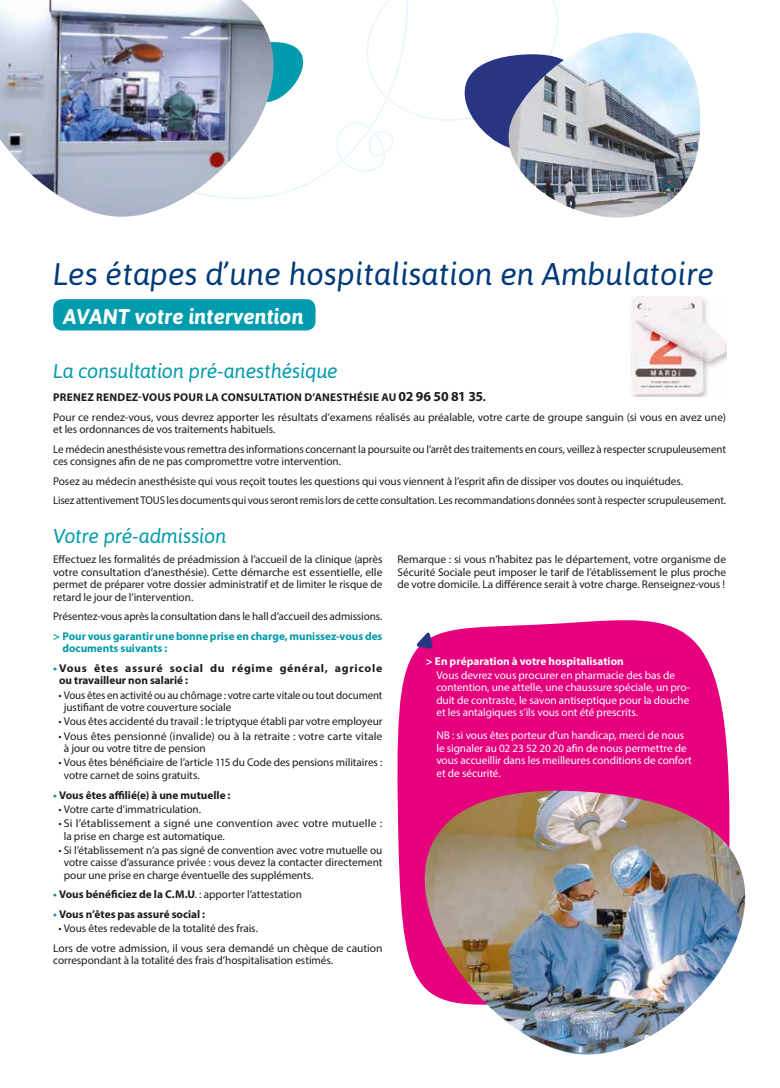
<style>
.page{position:relative;width:780px;height:1088px;background:#fff}
.page>*{position:absolute;margin:0;border:0;box-sizing:border-box;transform-origin:0 0}
.t1{font:italic 31.25px "Asap";color:#003a78}
.t2{font:italic 700 21.25px "Asap";color:#fff}
.t3{font:italic 20px "Asap";letter-spacing:-.015em;color:#009bac}
.t4{font:11.25px/12.5px "Myriad Pro";letter-spacing:-.01em;color:#1d1d1b}
.t5{font:11.25px/12.5px "Myriad Pro";letter-spacing:-.005em;color:#fff}
.t6{font:700 11.25px "Myriad Pro";color:#1d1d1b}
.t7{font:700 11.25px/12.5px "Myriad Pro";color:#009bac}
.t8{font:700 11.25px/12.5px "Myriad Pro";letter-spacing:.06em;color:#1d1d1b;scale:1.05 1}
.t9{font:700 11.25px "Myriad Pro";color:#fff}
.s1{font-weight:700}
.s2{font-weight:700;font-size:13.75px}
.s3{color:#009bac}
.s4{font-weight:400}
</style>
<div class="page">
<svg style="left:291px;top:0;width:126px;height:191px"></svg>
<svg style="left:417px;top:56px;width:90px;height:91px"></svg>
<img style="left:0;top:0;width:291px;height:217px">
<img style="left:507px;top:33px;width:194px;height:185px">
<div style="left:53px;top:299px;width:262px;height:31px;background:#009bac;border-radius:9px"></div>
<svg style="left:397px;top:620px;width:332px;height:355px;background:#e81889"></svg>
<svg style="left:415px;top:631px;width:18px;height:18px"></svg>
<img style="left:416px;top:791px;width:330px;height:264px">
<img style="left:630px;top:297px;width:96px;height:100px">
<h1 class="t1" style="left:53px;top:255px;width:662px">Les étapes d’une hospitalisation en Ambulatoire</h1>
<h2 class="t2" style="left:63px;top:304px;width:242px">AVANT votre intervention</h2>
<h3 class="t3" style="left:53px;top:359px;width:286px">La consultation pré-anesthésique</h3>
<p class="t4" style="left:53px;top:387px;width:674px;line-height:19.6px"><span class="s1">PRENEZ RENDEZ-VOUS POUR LA CONSULTATION D’ANESTHÉSIE AU</span> <span class="s2">02 96 50 81 35</span><span class="s1">.<br></span>Pour ce rendez-vous, vous devrez apporter les résultats d’examens réalisés au préalable, votre carte de groupe sanguin (si vous en avez une)</p>
<p class="t4" style="left:53px;top:419px;width:674px;line-height:19.6px">et les ordonnances de vos traitements habituels.<br>Le médecin anesthésiste vous remettra des informations concernant la poursuite ou l’arrêt des traitements en cours, veillez à respecter scrupuleusement</p>
<p class="t4" style="left:53px;top:451px;width:674px;line-height:19.6px">ces consignes afin de ne pas compromettre votre intervention.<br>Posez au médecin anesthésiste qui vous reçoit toutes les questions qui vous viennent à l’esprit afin de dissiper vos doutes ou inquiétudes.<br>Lisez attentivement TOUS les documents qui vous seront remis lors de cette consultation. Les recommandations données sont à respecter scrupuleusement.</p>
<h3 class="t3" style="left:53px;top:525px;width:175px">Votre pré-admission</h3>
<p class="t4" style="left:53px;top:553px;width:331px;text-align:justify">Effectuez les formalités de préadmission à l’accueil de la clinique (après votre consultation d’anesthésie). Cette démarche est essentielle, elle permet de préparer votre dossier administratif et de limiter le risque de retard le jour de l’intervention.</p>
<p class="t4" style="left:53px;top:610px;width:331px">Présentez-vous après la consultation dans le hall d’accueil des admissions.</p>
<p class="t7" style="left:62px;top:629px;width:321px;text-indent:-9px">&gt; Pour vous garantir une bonne prise en charge, munissez-vous des documents suivants :</p>
<p class="t8" style="left:59px;top:661px;width:309px;text-indent:-6px"><span class="s3">•</span>Vous êtes assuré social du régime général, agricole ou travailleur non salarié :</p>
<p class="t4" style="left:64px;top:688px;width:320px;text-indent:-5px">• Vous êtes en activité ou au chômage : votre carte vitale ou tout document justifiant de votre couverture sociale</p>
<p class="t4" style="left:58px;top:715px;width:325px">• Vous êtes accidenté du travail : le triptyque établi par votre employeur</p>
<p class="t4" style="left:64px;top:729px;width:320px;text-indent:-5px">• Vous êtes pensionné (invalide) ou à la retraite : votre carte vitale à jour ou votre titre de pension</p>
<p class="t4" style="left:64px;top:756px;width:320px;text-indent:-5px">• Vous êtes bénéficiaire de l’article 115 du Code des pensions militaires : votre carnet de soins gratuits.</p>
<p class="t6" style="left:53px;top:787px;width:179px"><span class="s3">•</span> Vous êtes affilié(e) à une mutuelle :</p>
<p class="t4" style="left:58px;top:802px;width:144px">• Votre carte d’immatriculation.</p>
<p class="t4" style="left:64px;top:817px;width:320px;text-indent:-5px">• Si l’établissement a signé une convention avec votre mutuelle : la prise en charge est automatique.</p>
<p class="t4" style="left:64px;top:844px;width:320px;text-align:justify;text-indent:-5px">• Si l’établissement n’a pas signé de convention avec votre mutuelle ou votre caisse d’assurance privée : vous devez la contacter directement pour une prise en charge éventuelle des suppléments.</p>
<p class="t6" style="left:53px;top:887px;width:250px"><span class="s3">•</span> Vous bénéficiez de la C.M.U<span class="s4">. : apporter l’attestation</span></p>
<p class="t6" style="left:53px;top:907px;width:153px"><span class="s3">•</span> Vous n’êtes pas assuré social :</p>
<p class="t4" style="left:53px;top:918px;width:331px;line-height:19.6px;text-indent:5px">• Vous êtes redevable de la totalité des frais.<br>Lors de votre admission, il vous sera demandé un chèque de caution</p>
<p class="t4" style="left:53px;top:954px;width:281px">correspondant à la totalité des frais d’hospitalisation estimés.</p>
<p class="t4" style="left:397px;top:553px;width:330px;text-align:justify">Remarque : si vous n’habitez pas le département, votre organisme de Sécurité Sociale peut imposer le tarif de l’établissement le plus proche de votre domicile. La différence serait à votre charge. Renseignez-vous !</p>
<p class="t9" style="left:426px;top:653px;width:199px">&gt; En préparation à votre hospitalisation</p>
<p class="t5" style="left:436px;top:668px;width:255px">Vous devrez vous procurer en pharmacie des bas de contention, une attelle, une chaussure spéciale, un pro&shy;duit de contraste, le savon antiseptique pour la douche et les antalgiques s’ils vous ont été prescrits.</p>
<p class="t5" style="left:436px;top:729px;width:257px">NB : si vous êtes porteur d’un handicap, merci de nous le signaler au 02 23 52 20 20 afin de nous permettre de vous accueillir dans les meilleures conditions de confort et de sécurité.</p>
</div>
